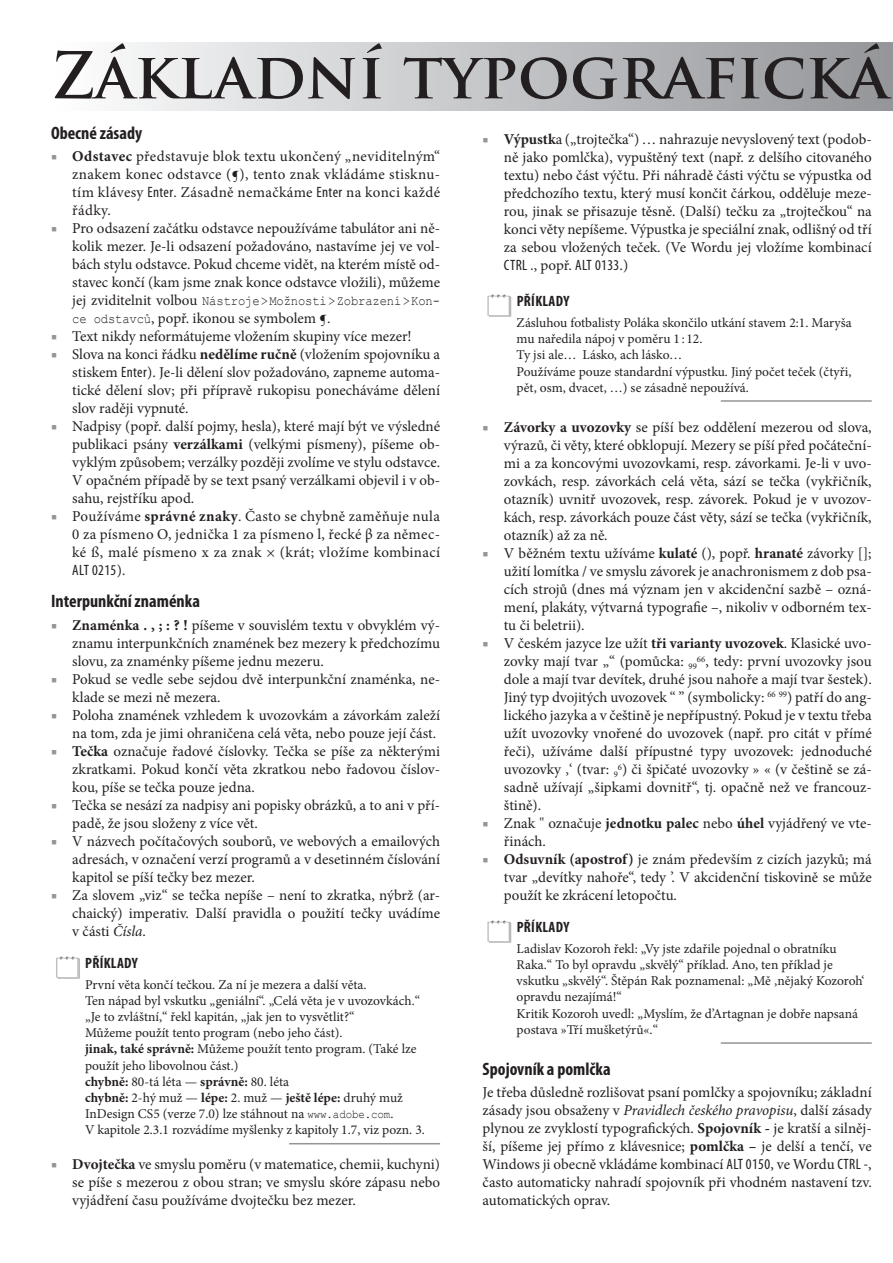
<style>
.page{position:relative;width:893px;height:1263px;background:#fff}
.page>*{position:absolute;margin:0;border:0;box-sizing:border-box;transform-origin:0 0}
.t1{font:700 63px "Trajan Pro";color:#231f20}
.podnadpis{font:700 condensed 18px "Myriad Pro";color:#231f20}
.odrážka{font:15px/18px "Minion Pro";color:#231f20;text-align:justify}
.text_výkladu{font:15px/18px "Minion Pro";letter-spacing:-.005em;color:#231f20;text-align:justify}
.demotypo_horní{font:700 condensed 15px "Myriad Pro";letter-spacing:.02em;color:#231f20}
.demotypo{font:13.5px/16.2px "Minion Pro";color:#231f20}
.demotypo_posl{font:13.5px/16.2px "Minion Pro";color:#231f20}
.odrážka-2{font:13.5px "Courier New";letter-spacing:-.01em;color:#231f20;scale:.9 1}
.demotypo-2{font:700 13.5px "Minion Pro";color:#231f20}
.s1{font-weight:700;color:#939598}
.s2{font-weight:700}
.s3{font-family:"Myriad Pro";font-stretch:condensed}
.s4{color:#939598}
.s5{font-family:"Minion Pro";font-size:15px}
.s6{font-family:"Courier New";font-size:13.5px}
.s7{font-style:italic}
.s8{font-weight:400}
.s9{font-family:"Courier New";font-size:12px}
</style>
<div class="page">
<div style="left:51px;top:43px;width:842px;height:68px;background:linear-gradient(to right,#fdfdfe,#939499)"></div>
<hr style="left:289px;top:1143px;width:151px;height:1px;background:#939598">
<hr style="left:721px;top:400px;width:151px;height:2px;background:#939598">
<hr style="left:721px;top:1042px;width:151px;height:2px;background:#939598">
<p class="t1" style="left:51px;top:36px;width:839px">Základní typografická</p>
<p class="podnadpis" style="left:51px;top:122px;width:93px">Obecné zásady</p>
<p class="odrážka" style="left:72px;top:147px;width:369px;text-indent:-21px"><span class="s1">■</span> <span class="s2">Odstavec</span> představuje blok textu ukončený „neviditelným“ znakem konec odstavce (¶), tento znak vkládáme stisknu&shy;tím klávesy <span class="s3">Enter</span>. Zásadně nemačkáme <span class="s3">Enter</span> na konci každé řádky.</p>
<p class="odrážka" style="left:72px;top:219px;width:369px;text-indent:-21px"><span class="s4">■</span> Pro odsazení začátku odstavce nepoužíváme tabulátor ani ně&shy;kolik mezer. Je-li odsazení požadováno, nastavíme jej ve vol&shy;bách stylu odstavce. Pokud chceme vidět, na kterém místě od&shy;stavec končí (kam jsme znak konce odstavce vložili), můžeme</p>
<p class="odrážka-2" style="left:72px;top:293px;width:410px"><span class="s5">jej zviditelnit volbou</span> Nástroje &gt; Možnosti &gt; Zobrazení &gt; Kon-</p>
<p class="odrážka" style="left:72px;top:309px;width:260px"><span class="s6">ce odstavců</span>, popř. ikonou se symbolem ¶.</p>
<p class="odrážka" style="left:51px;top:327px;width:362px"><span class="s4">■</span> Text nikdy neformátujeme vložením skupiny více mezer!</p>
<p class="odrážka" style="left:72px;top:345px;width:369px;text-indent:-21px"><span class="s4">■</span> Slova na konci řádku <span class="s2">nedělíme ručně</span> (vložením spojovníku a stiskem <span class="s3">Enter</span>). Je-li dělení slov požadováno, zapneme automa&shy;tické dělení slov; při přípravě rukopisu ponecháváme dělení slov raději vypnuté.</p>
<p class="odrážka" style="left:72px;top:417px;width:369px;text-indent:-21px"><span class="s4">■</span> Nadpisy (popř. další pojmy, hesla), které mají být ve výsledné publikaci psány <span class="s2">verzálkami</span> (velkými písmeny), píšeme ob&shy;vyklým způsobem; verzálky později zvolíme ve stylu odstavce.<br>V opačném případě by se text psaný verzálkami objevil i v ob&shy;sahu, rejstříku apod.</p>
<p class="odrážka" style="left:72px;top:507px;width:369px;text-indent:-21px"><span class="s4">■</span> Používáme <span class="s2">správné znaky</span>. Často se chybně zaměňuje nula 0 za písmeno O, jednička 1 za písmeno l, řecké β za němec&shy;ké ß, malé písmeno x za znak × (krát; vložíme kombinací <span class="s3">ALT 0215</span>).</p>
<p class="podnadpis" style="left:51px;top:590px;width:151px">Interpunkční znaménka</p>
<p class="odrážka" style="left:72px;top:616px;width:369px;text-indent:-21px"><span class="s1">■</span> <span class="s2">Znaménka . , ; : ? !</span> píšeme v souvislém textu v obvyklém vý&shy;znamu interpunkčních znamének bez mezery k předchozímu slovu, za znaménky píšeme jednu mezeru.</p>
<p class="odrážka" style="left:72px;top:670px;width:369px;text-indent:-21px"><span class="s4">■</span> Pokud se vedle sebe sejdou dvě interpunkční znaménka, ne&shy;klade se mezi ně mezera.</p>
<p class="odrážka" style="left:51px;top:706px;width:391px;text-align:right"><span class="s4">■</span> Poloha znamének vzhledem k uvozovkám a závorkám zaleží na tom, zda je jimi ohraničena celá věta, nebo pouze její část.</p>
<p class="odrážka" style="left:72px;top:742px;width:369px;text-indent:-21px"><span class="s1">■</span> <span class="s2">Tečka</span> označuje řadové číslovky. Tečka se píše za některými zkratkami. Pokud končí věta zkratkou nebo řadovou číslov&shy;kou, píše se tečka pouze jedna.</p>
<p class="odrážka" style="left:72px;top:796px;width:369px;text-indent:-21px"><span class="s4">■</span> Tečka se nesází za nadpisy ani popisky obrázků, a to ani v pří&shy;padě, že jsou složeny z více vět.</p>
<p class="odrážka" style="left:72px;top:832px;width:369px;text-indent:-21px"><span class="s4">■</span> V názvech počítačových souborů, ve webových a emailových adresách, v označení verzí programů a v desetinném číslování kapitol se píší tečky bez mezer.</p>
<p class="odrážka" style="left:72px;top:886px;width:369px;text-indent:-21px"><span class="s4">■</span> Za slovem „viz“ se tečka nepíše – není to zkratka, nýbrž (ar&shy;chaický) imperativ. Další pravidla o použití tečky uvádíme v části <span class="s7">Čísla</span>.</p>
<p class="demotypo_horní" style="left:85px;top:954px;width:54px">PŘÍKLADY</p>
<p class="demotypo" style="left:85px;top:976px;width:283px">První věta končí tečkou. Za ní je mezera a další věta.</p>
<p class="demotypo" style="left:85px;top:992px;width:337px">Ten nápad byl vskutku „geniální“. „Celá věta je v uvozovkách.“</p>
<p class="demotypo" style="left:85px;top:1009px;width:271px">„Je to zvláštní,“ řekl kapitán, „jak jen to vysvětlit?“</p>
<p class="demotypo" style="left:85px;top:1025px;width:333px">Můžeme použít tento program (nebo jeho část).<br><span class="s2">jinak, také správně:</span> Můžeme použít tento program. (Také lze použít jeho libovolnou část.)</p>
<p class="demotypo" style="left:85px;top:1073px;width:206px"><span class="s2">chybně:</span> 80-tá léta — <span class="s2">správně:</span> 80. léta</p>
<p class="demotypo-2" style="left:85px;top:1088px;width:319px">chybně: <span class="s8">2-hý muž —</span> lépe: <span class="s8">2. muž —</span> ještě lépe: <span class="s8">druhý muž</span></p>
<p class="demotypo_posl" style="left:85px;top:1106px;width:341px">InDesign CS5 (verze 7.0) lze stáhnout na <span class="s9">www.adobe.com</span>.<br>V kapitole 2.3.1 rozvádíme myšlenky z kapitoly 1.7, viz pozn. 3.</p>
<p class="odrážka" style="left:72px;top:1156px;width:369px;text-indent:-21px"><span class="s1">■</span> <span class="s2">Dvojtečka</span> ve smyslu poměru (v matematice, chemii, kuchyni) se píše s mezerou z obou stran; ve smyslu skóre zápasu nebo vyjádření času používáme dvojtečku bez mezer.</p>
<p class="odrážka" style="left:504px;top:130px;width:369px;text-indent:-21px"><span class="s1">■</span> <span class="s2">Výpustk</span>a („trojtečka“) … nahrazuje nevyslovený text (podob&shy;ně jako pomlčka), vypuštěný text (např. z delšího citovaného textu) nebo část výčtu. Při náhradě části výčtu se výpustka od předchozího textu, který musí končit čárkou, odděluje meze&shy;rou, jinak se přisazuje těsně. (Další) tečku za „trojtečkou“ na konci věty nepíšeme. Výpustka je speciální znak, odlišný od tří za sebou vložených teček. (Ve Wordu jej vložíme kombinací <span class="s3">CTRL .</span>, popř. <span class="s3">ALT 0133</span>.)</p>
<p class="demotypo_horní" style="left:517px;top:292px;width:54px">PŘÍKLADY</p>
<p class="demotypo" style="left:517px;top:315px;width:337px">Zásluhou fotbalisty Poláka skončilo utkání stavem 2:1. Maryša mu naředila nápoj v poměru 1 : 12.</p>
<p class="demotypo" style="left:517px;top:347px;width:167px">Ty jsi ale… Lásko, ach lásko…</p>
<p class="demotypo_posl" style="left:517px;top:363px;width:336px">Používáme pouze standardní výpustku. Jiný počet teček (čtyři, pět, osm, dvacet, …) se zásadně nepoužívá.</p>
<p class="odrážka" style="left:504px;top:418px;width:369px;text-indent:-21px"><span class="s1">■</span> <span class="s2">Závorky a uvozovky</span> se píší bez oddělení mezerou od slova, výrazů, či věty, které obklopují. Mezery se píší před počáteční&shy;mi a za koncovými uvozovkami, resp. závorkami. Je-li v uvo&shy;zovkách, resp. závorkách celá věta, sází se tečka (vykřičník, otazník) uvnitř uvozovek, resp. závorek. Pokud je v uvozov&shy;kách, resp. závorkách pouze část věty, sází se tečka (vykřičník, otazník) až za ně.</p>
<p class="odrážka" style="left:504px;top:544px;width:369px;text-indent:-21px"><span class="s4">■</span> V běžném textu užíváme <span class="s2">kulaté</span> (), popř. <span class="s2">hranaté</span> závorky []; užití lomítka / ve smyslu závorek je anachronismem z dob psa&shy;cích strojů (dnes má význam jen v akcidenční sazbě – ozná&shy;mení, plakáty, výtvarná typografie –, nikoliv v odborném tex&shy;tu či beletrii).</p>
<p class="odrážka" style="left:504px;top:634px;width:369px;text-indent:-21px"><span class="s4">■</span> V českém jazyce lze užít <span class="s2">tři varianty uvozovek</span>. Klasické uvo&shy;zovky mají tvar „“ (pomůcka: <sub>99</sub><sup>66</sup>, tedy: první uvozovky jsou dole a mají tvar devítek, druhé jsou nahoře a mají tvar šestek).<br>Jiný typ dvojitých uvozovek “ ” (symbolicky: <sup>66</sup> <sup>99</sup>) patří do ang&shy;lického jazyka a v češtině je nepřípustný. Pokud je v textu třeba užít uvozovky vnořené do uvozovek (např. pro citát v přímé řeči), užíváme další přípustné typy uvozovek: jednoduché uvozovky ‚‘ (tvar: <sub>9</sub><sup>6</sup>) či špičaté uvozovky » « (v češtině se zá&shy;sadně užívají „šipkami dovnitř“, tj. opačně než ve francouz&shy;štině).</p>
<p class="odrážka" style="left:504px;top:814px;width:369px;text-indent:-21px"><span class="s4">■</span> Znak " označuje <span class="s2">jednotku palec</span> nebo <span class="s2">úhel</span> vyjádřený ve vte&shy;řinách.</p>
<p class="odrážka" style="left:504px;top:850px;width:369px;text-indent:-21px"><span class="s1">■</span> <span class="s2">Odsuvník (apostrof)</span> je znám především z cizích jazyků; má tvar „devítky nahoře“, tedy ’. V akcidenční tiskovině se může použít ke zkrácení letopočtu.</p>
<p class="demotypo_horní" style="left:517px;top:918px;width:54px">PŘÍKLADY</p>
<p class="demotypo" style="left:517px;top:940px;width:349px">Ladislav Kozoroh řekl: „Vy jste zdařile pojednal o obratníku Raka.“ To byl opravdu „skvělý“ příklad. Ano, ten příklad je vskutku „skvělý“. Štěpán Rak poznamenal: „Mě ‚nějaký Kozoroh‘ opravdu nezajímá!“</p>
<p class="demotypo_posl" style="left:517px;top:1005px;width:343px">Kritik Kozoroh uvedl: „Myslím, že d’Artagnan je dobře napsaná postava »Tří mušketýrů«.“</p>
<p class="podnadpis" style="left:483px;top:1057px;width:129px">Spojovník a pomlčka</p>
<p class="text_výkladu" style="left:483px;top:1083px;width:391px">Je třeba důsledně rozlišovat psaní pomlčky a spojovníku; základní zásady jsou obsaženy v <span class="s7">Pravidlech českého pravopisu</span>, další zásady plynou ze zvyklostí typografických. <span class="s2">Spojovník -</span> je kratší a silněj&shy;ší, píšeme jej přímo z klávesnice; <span class="s2">pomlčka –</span> je delší a tenčí, ve Windows ji obecně vkládáme kombinací <span class="s3">ALT 0150</span>, ve Wordu <span class="s3">CTRL -</span>, často automaticky nahradí spojovník při vhodném nastavení tzv. automatických oprav.</p>
</div>
